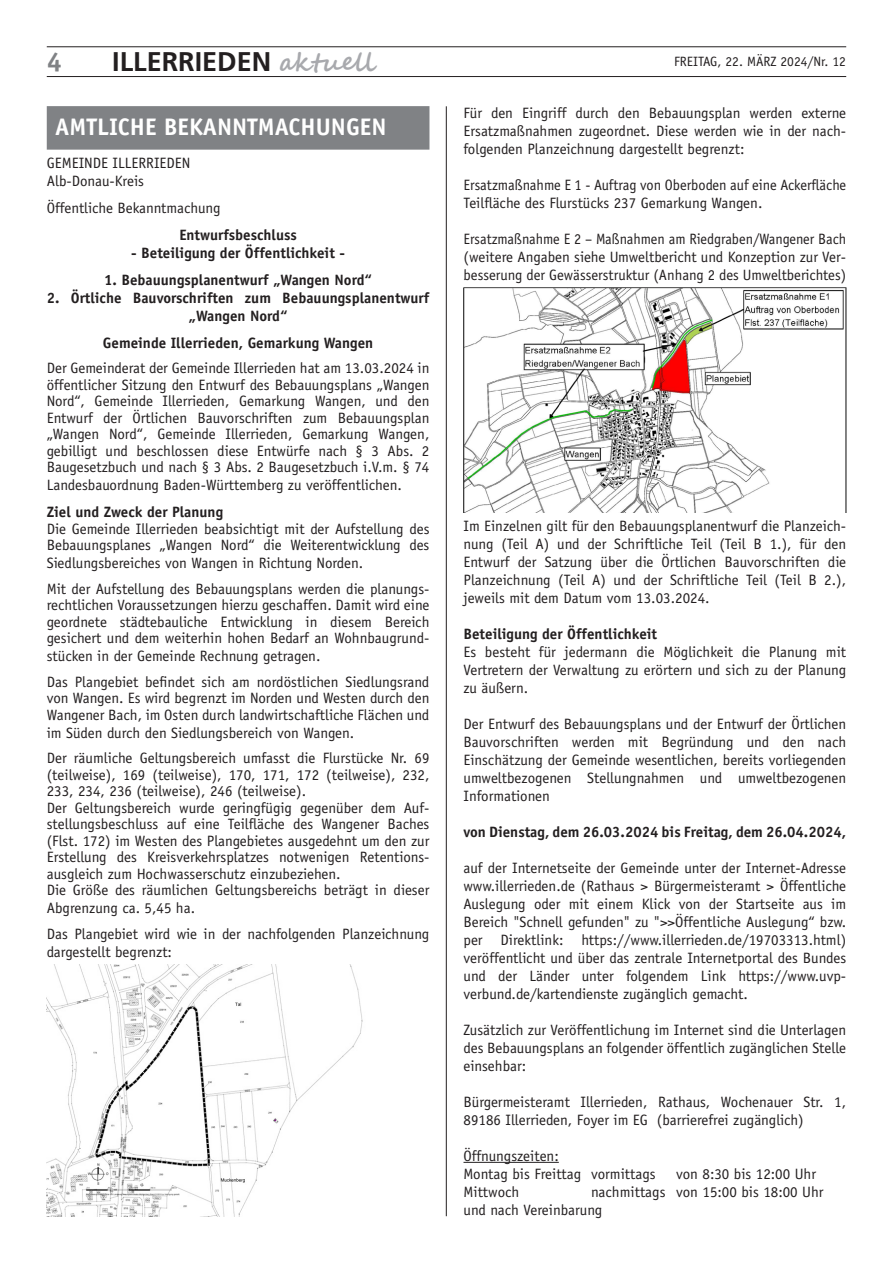
<style>
.page{position:relative;width:893px;height:1263px;background:#fff}
.page>*{position:absolute;margin:0;border:0;box-sizing:border-box;transform-origin:0 0}
.t1{font:700 27px "Frutiger";color:#231f20}
.t2{font:700 27px "Officina Sans";color:#808285}
.t3{font:700 24px "Officina Sans";color:#fff}
.t4{font:15px/18px "Officina Sans";color:#231f20}
.t5{font:700 15px/18px "Officina Sans";color:#231f20;text-align:center}
.t6{font:15px/18px "Officina Sans";color:#231f20;text-align:justify;scale:.95 1}
.t7{font:15px/18px "Officina Sans";color:#231f20;scale:.96 1}
.t8{font:13.5px "Officina Sans";color:#231f20}
.s1{font-family:"Segoe Script";font-size:25.5px;color:#a8a9ad}
</style>
<div class="page">
<hr style="left:47px;top:76px;width:799px;height:1px;background:#231f20">
<hr style="left:47px;top:47px;width:799px;height:1px;background:#231f20">
<hr style="left:446px;top:106px;width:1px;height:1110px;background:#231f20">
<div style="left:47px;top:106px;width:382px;height:44px;background:#808285"></div>
<img style="left:47px;top:965px;width:316px;height:251px">
<hr style="left:463px;top:1162px;width:96px;height:1px;background:#231f20">
<img style="left:463px;top:287px;width:383px;height:226px">
<h1 class="t1" style="left:112px;top:46px;width:264px">ILLERRIEDEN <span class="s1">aktuell</span></h1>
<h1 class="t2" style="left:47px;top:45px;width:17px">4</h1>
<p class="t8" style="left:674px;top:53px;width:174px">FREITAG, 22. MÄRZ 2024/Nr. 12</p>
<h2 class="t3" style="left:55px;top:112px;width:333px">AMTLICHE BEKANNTMACHUNGEN</h2>
<p class="t4" style="left:47px;top:154px;width:145px">GEMEINDE ILLERRIEDEN<br>Alb-Donau-Kreis</p>
<p class="t4" style="left:47px;top:199px;width:175px">Öffentliche Bekanntmachung</p>
<p class="t5" style="left:179px;top:225px;width:119px">Entwurfsbeschluss</p>
<p class="t5" style="left:131px;top:243px;width:215px">- Beteiligung der Öffentlichkeit -</p>
<p class="t5" style="left:104px;top:270px;width:269px">1. Bebauungsplanentwurf „Wangen Nord“</p>
<p class="t5" style="left:47px;top:288px;width:384px">2. Örtliche Bauvorschriften zum Bebauungsplanentwurf „Wangen Nord“</p>
<p class="t5" style="left:103px;top:333px;width:272px">Gemeinde Illerrieden, Gemarkung Wangen</p>
<p class="t4" style="left:47px;top:360px;width:384px;line-height:16.5px;text-align:justify">Der Gemeinderat der Gemeinde Illerrieden hat am 13.03.2024 in öffentlicher Sitzung den Entwurf des Bebauungsplans „Wangen Nord“, Gemeinde Illerrieden, Gemarkung Wangen, und den Entwurf der Örtlichen Bauvorschriften zum Bebauungsplan „Wangen Nord“, Gemeinde Illerrieden, Gemarkung Wangen, gebilligt und beschlossen diese Entwürfe nach § 3 Abs. 2<br>Baugesetzbuch und nach § 3 Abs. 2 Baugesetzbuch i.V.m. § 74</p>
<p class="t4" style="left:47px;top:476px;width:357px">Landesbauordnung Baden-Württemberg zu veröffentlichen.</p>
<p class="t5" style="left:47px;top:503px;width:178px">Ziel und Zweck der Planung</p>
<p class="t4" style="left:47px;top:520px;width:384px;line-height:16.5px">Die Gemeinde Illerrieden beabsichtigt mit der Aufstellung des<br>Bebauungsplanes „Wangen Nord“ die Weiterentwicklung des</p>
<p class="t4" style="left:47px;top:550px;width:384px;line-height:25.5px">Siedlungsbereiches von Wangen in Richtung Norden.<br>Mit der Aufstellung des Bebauungsplans werden die planungs-</p>
<p class="t4" style="left:47px;top:597px;width:384px;line-height:16.5px;text-align:justify">rechtlichen Voraussetzungen hierzu geschaffen. Damit wird eine geordnete städtebauliche Entwicklung in diesem Bereich gesichert und dem weiterhin hohen Bedarf an Wohnbaugrund-</p>
<p class="t4" style="left:47px;top:643px;width:384px;line-height:25.5px">stücken in der Gemeinde Rechnung getragen.<br>Das Plangebiet befindet sich am nordöstlichen Siedlungsrand</p>
<p class="t4" style="left:47px;top:690px;width:384px;line-height:16.5px">von Wangen. Es wird begrenzt im Norden und Westen durch den<br>Wangener Bach, im Osten durch landwirtschaftliche Flächen und</p>
<p class="t4" style="left:47px;top:720px;width:384px;line-height:25.5px">im Süden durch den Siedlungsbereich von Wangen.<br>Der räumliche Geltungsbereich umfasst die Flurstücke Nr. 69</p>
<p class="t4" style="left:47px;top:766px;width:384px;line-height:16.5px">(teilweise), 169 (teilweise), 170, 171, 172 (teilweise), 232, 233, 234, 236 (teilweise), 246 (teilweise).<br>Der Geltungsbereich wurde geringfügig gegenüber dem Auf&shy;stellungsbeschluss auf eine Teilfläche des Wangener Baches (Flst. 172) im Westen des Plangebietes ausgedehnt um den zur Erstellung des Kreisverkehrsplatzes notwenigen Retentions&shy;ausgleich zum Hochwasserschutz einzubeziehen.<br>Die Größe des räumlichen Geltungsbereichs beträgt in dieser</p>
<p class="t4" style="left:47px;top:895px;width:384px;line-height:25.5px">Abgrenzung ca. 5,45 ha.<br>Das Plangebiet wird wie in der nachfolgenden Planzeichnung</p>
<p class="t4" style="left:47px;top:943px;width:127px">dargestellt begrenzt:</p>
<p class="t4" style="left:463px;top:104px;width:384px;text-align:justify">Für den Eingriff durch den Bebauungsplan werden externe Ersatzmaßnahmen zugeordnet. Diese werden wie in der nach&shy;folgenden Planzeichnung dargestellt begrenzt:</p>
<p class="t7" style="left:463px;top:176px;width:400px">Ersatzmaßnahme E 1 - Auftrag von Oberboden auf eine Ackerfläche<br>Teilfläche des Flurstücks 237 Gemarkung Wangen.</p>
<p class="t6" style="left:463px;top:230px;width:404px">Ersatzmaßnahme E 2 – Maßnahmen am Riedgraben/Wangener Bach (weitere Angaben siehe Umweltbericht und Konzeption zur Ver&shy;besserung der Gewässerstruktur (Anhang 2 des Umweltberichtes)</p>
<p class="t4" style="left:463px;top:517px;width:384px;text-align:justify">Im Einzelnen gilt für den Bebauungsplanentwurf die Planzeich&shy;nung (Teil A) und der Schriftliche Teil (Teil B 1.), für den Entwurf der Satzung über die Örtlichen Bauvorschriften die Planzeichnung (Teil A) und der Schriftliche Teil (Teil B 2.), jeweils mit dem Datum vom 13.03.2024.</p>
<p class="t5" style="left:463px;top:624px;width:195px">Beteiligung der Öffentlichkeit</p>
<p class="t4" style="left:463px;top:643px;width:384px;text-align:justify">Es besteht für jedermann die Möglichkeit die Planung mit Vertretern der Verwaltung zu erörtern und sich zu der Planung zu äußern.</p>
<p class="t4" style="left:463px;top:715px;width:384px;text-align:justify">Der Entwurf des Bebauungsplans und der Entwurf der Örtlichen Bauvorschriften werden mit Begründung und den nach Einschätzung der Gemeinde wesentlichen, bereits vorliegenden umweltbezogenen Stellungnahmen und umweltbezogenen Informationen</p>
<p class="t5" style="left:463px;top:822px;width:384px">von Dienstag, dem 26.03.2024 bis Freitag, dem 26.04.2024,</p>
<p class="t4" style="left:463px;top:859px;width:384px;text-align:justify">auf der Internetseite der Gemeinde unter der Internet-Adresse www.illerrieden.de (Rathaus &gt; Bürgermeisteramt &gt; Öffentliche Auslegung oder mit einem Klick von der Startseite aus im Bereich "Schnell gefunden" zu "&gt;&gt;Öffentliche Auslegung“ bzw. per Direktlink: https://www.illerrieden.de/19703313.html) veröffentlicht und über das zentrale Internetportal des Bundes und der Länder unter folgendem Link https://www.uvp&shy;verbund.de/kartendienste zugänglich gemacht.</p>
<p class="t4" style="left:463px;top:1021px;width:384px;text-align:justify">Zusätzlich zur Veröffentlichung im Internet sind die Unterlagen des Bebauungsplans an folgender öffentlich zugänglichen Stelle einsehbar:</p>
<p class="t4" style="left:463px;top:1093px;width:384px">Bürgermeisteramt Illerrieden, Rathaus, Wochenauer Str. 1,<br>89186 Illerrieden, Foyer im EG (barrierefrei zugänglich)</p>
<p class="t4" style="left:463px;top:1147px;width:194px">Öffnungszeiten:<br>Montag bis Freittag vormittags</p>
<p class="t4" style="left:676px;top:1165px;width:141px">von 8:30 bis 12:00 Uhr</p>
<p class="t4" style="left:463px;top:1183px;width:362px;text-indent:128px">nachmittags von 15:00 bis 18:00 Uhr und nach Vereinbarung</p>
<p class="t4" style="left:463px;top:1183px;width:57px">Mittwoch</p>
</div>
